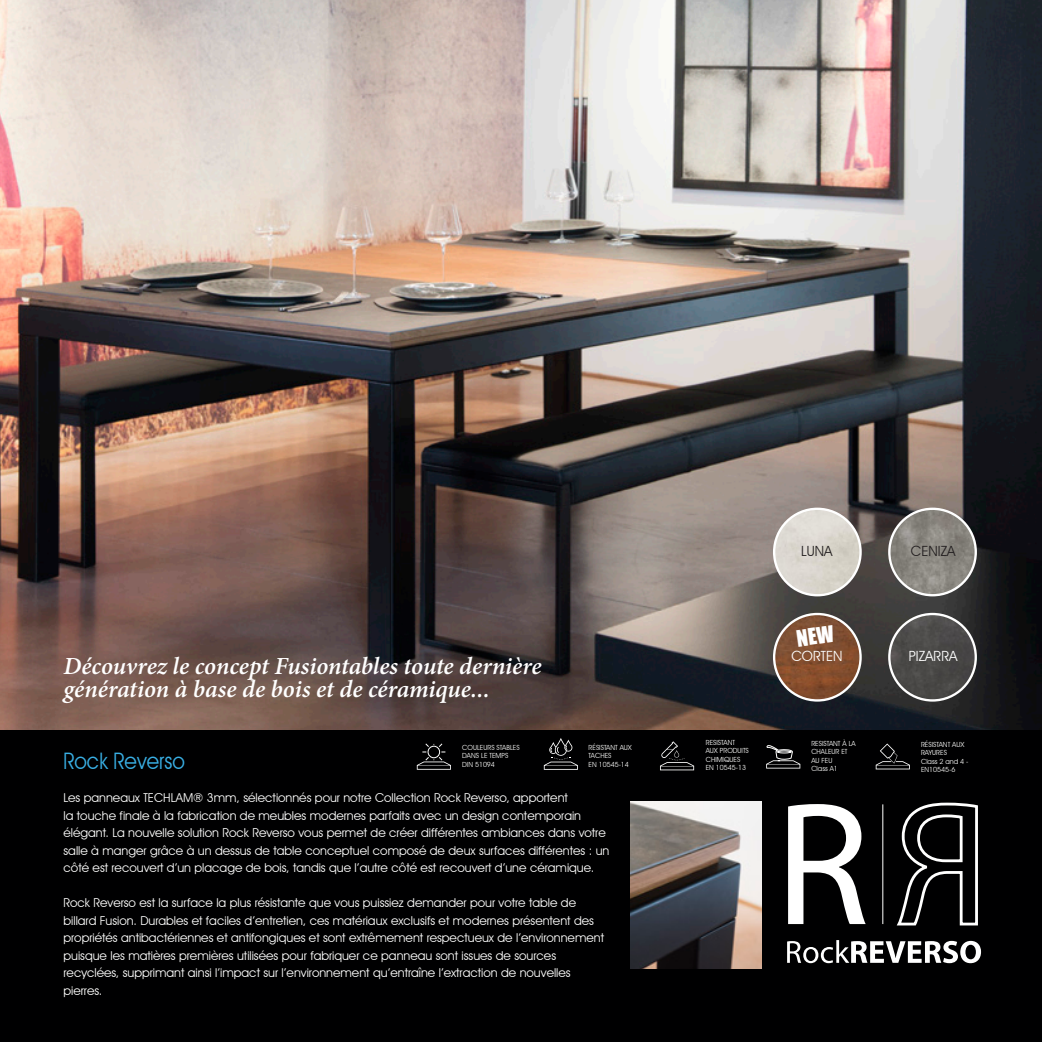
<style>
.page{position:relative;width:1042px;height:1042px;background:#fff}
.page>*{position:absolute;margin:0;border:0;box-sizing:border-box;transform-origin:0 0}
.t1{font:italic 600 24.68px/23.4px "Minion Pro";letter-spacing:-.005em;color:#fff}
.t2{font:22.75px "Avant Garde IT Cby BT";color:#39afe4;scale:.9 1}
.t3{font:14px "Avant Garde IT Cby BT";color:#fff}
.t4{font:14px "Avant Garde IT Cby BT";color:#231f20}
.t5{font:12.25px/17.5px "Avant Garde IT Cby BT";color:#fff}
.t6{font:7px/8.4px "Avant Garde IT Cby BT";color:#fff}
</style>
<div class="page">
<div style="left:0;top:727px;width:1042px;height:315px;background:#000001"></div>
<img style="left:0;top:0;width:1042px;height:729px">
<svg style="left:787px;top:940px;width:194px;height:23px"></svg>
<svg style="left:788px;top:804px;width:77px;height:120px"></svg>
<svg style="left:896px;top:802px;width:82px;height:124px"></svg>
<img style="left:631px;top:802px;width:130px;height:167px">
<img style="left:774px;top:509px;width:86px;height:86px;border-radius:43px">
<div style="left:773px;top:508px;width:89px;height:88px;border:2px solid #fff;border-radius:50%"></div>
<img style="left:889px;top:509px;width:87px;height:86px;border-radius:43px">
<div style="left:888px;top:508px;width:89px;height:88px;border:2px solid #fff;border-radius:50%"></div>
<img style="left:774px;top:614px;width:86px;height:86px;border-radius:43px">
<div style="left:773px;top:613px;width:89px;height:88px;border:2px solid #fff;border-radius:50%"></div>
<img style="left:889px;top:614px;width:87px;height:86px;border-radius:43px">
<div style="left:888px;top:613px;width:89px;height:88px;border:2px solid #fff;border-radius:50%"></div>
<svg style="left:417px;top:743px;width:34px;height:27px"></svg>
<svg style="left:544px;top:738px;width:34px;height:32px"></svg>
<svg style="left:660px;top:741px;width:34px;height:29px"></svg>
<svg style="left:766px;top:745px;width:34px;height:23px"></svg>
<svg style="left:876px;top:743px;width:34px;height:26px"></svg>
<svg style="left:796px;top:625px;width:39px;height:22px"></svg>
<p class="t4" style="left:801px;top:543px;width:33px">LUNA</p>
<p class="t4" style="left:911px;top:543px;width:46px">CENIZA</p>
<p class="t1" style="left:64px;top:654px;width:480px">Découvrez le concept Fusiontables toute dernière génération à base de bois et de céramique...</p>
<p class="t3" style="left:791px;top:647px;width:53px">CORTEN</p>
<p class="t3" style="left:909px;top:647px;width:50px">PIZARRA</p>
<p class="t6" style="left:588px;top:743px;width:45px">RÉSISTANT AUX<br>TACHES</p>
<p class="t6" style="left:588px;top:760px;width:42px">EN 10545-14</p>
<p class="t6" style="left:462px;top:743px;width:59px">COULEURS STABLES<br>DANS LE TEMPS</p>
<p class="t6" style="left:462px;top:760px;width:34px">DIN 51094</p>
<p class="t2" style="left:64px;top:747px;width:136px">Rock Reverso</p>
<p class="t5" style="left:64px;top:789px;width:547px">Les panneaux TECHLAM® 3mm, sélectionnés pour notre Collection Rock Reverso, apportent<br>la touche finale à la fabrication de meubles modernes parfaits avec un design contemporain élégant. La nouvelle solution Rock Reverso vous permet de créer différentes ambiances dans votre salle à manger grâce à un dessus de table conceptuel composé de deux surfaces différentes : un côté est recouvert d’un placage de bois, tandis que l’autre côté est recouvert d’une céramique.</p>
<p class="t5" style="left:64px;top:894px;width:542px">Rock Reverso est la surface la plus résistante que vous puissiez demander pour votre table de billard Fusion. Durables et faciles d’entretien, ces matériaux exclusifs et modernes présentent des propriétés antibactériennes et antifongiques et sont extrêmement respectueux de l’environnement puisque les matières premières utilisées pour fabriquer ce panneau sont issues de sources recyclées, supprimant ainsi l’impact sur l’environnement qu’entraîne l’extraction de nouvelles pierres.</p>
<p class="t6" style="left:706px;top:738px;width:45px">RESISTANT<br>AUX PRODUITS<br>CHIMIQUES</p>
<p class="t6" style="left:706px;top:763px;width:42px">EN 10545-13</p>
<p class="t6" style="left:811px;top:739px;width:46px">RESISTANT À LA<br>CHALEUR ET<br>AU FEU</p>
<p class="t6" style="left:811px;top:764px;width:28px">Class A1</p>
<p class="t6" style="left:921px;top:740px;width:45px">RÉSISTANT AUX<br>RAYURES</p>
<p class="t6" style="left:921px;top:757px;width:49px">Class 2 and 4 -<br>EN10545-6</p>
</div>
